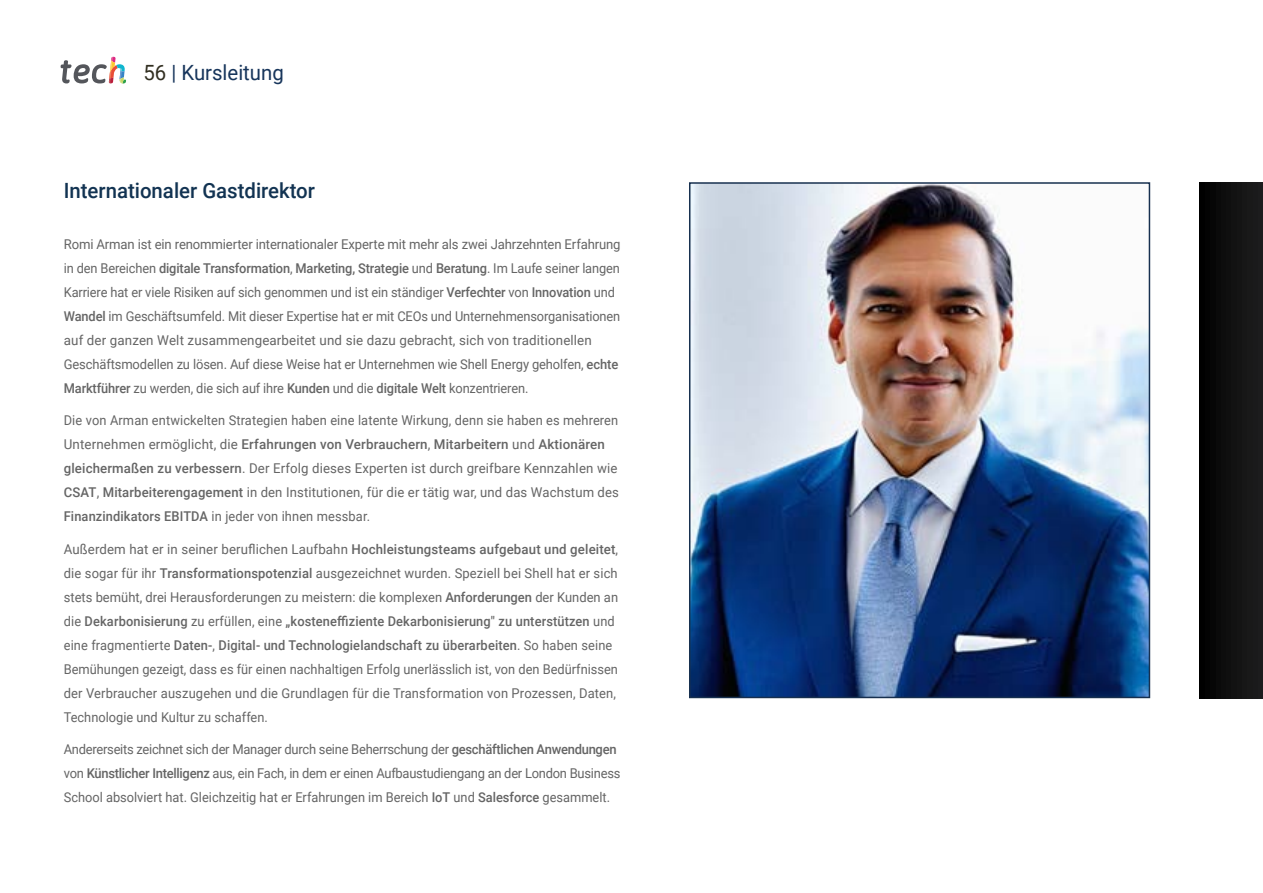
<style>
.page{position:relative;width:1263px;height:893px;background:#fff}
.page>*{position:absolute;margin:0;border:0;box-sizing:border-box;transform-origin:0 0}
.t1{font:500 21px "Roboto";color:#123352}
.t2{font:21px "Roboto";color:#17355b}
.t3{font:13.5px/24px "Roboto";color:#656565}
.t4{font:13.5px/24px "Roboto";color:#656565;scale:.95 1}
.t5{font:13.5px/24px "Roboto";letter-spacing:-.02em;color:#656565;scale:.96 1}
.s1{color:#312e20}
.s2{font-weight:500}
</style>
<div class="page">
<svg style="left:61px;top:57px;width:65px;height:27px"></svg>
<div style="left:1199px;top:182px;width:64px;height:516px;background:linear-gradient(to right,#000,#1e1e1f)"></div>
<img style="left:692px;top:185px;width:455px;height:510px">
<div style="left:689px;top:182px;width:461px;height:516px;border:2px solid #17304f"></div>
<h1 class="t2" style="left:144px;top:57px;width:142px"><span class="s1">56</span> | Kursleitung</h1>
<h1 class="t1" style="left:64px;top:176px;width:253px">Internationaler Gastdirektor</h1>
<p class="t3" style="left:64px;top:231px;width:558px">Romi Arman ist ein renommierter internationaler Experte mit mehr als zwei Jahrzehnten Erfahrung in den Bereichen <span class="s2">digitale Transformation</span>, <span class="s2">Marketing, Strategie</span> und <span class="s2">Beratung</span>. Im Laufe seiner langen Karriere hat er viele Risiken auf sich genommen und ist ein ständiger <span class="s2">Verfechter</span> von <span class="s2">Innovation</span> und <span class="s2">Wandel</span> im Geschäftsumfeld. Mit dieser Expertise hat er mit CEOs und Unternehmensorganisationen auf der ganzen Welt zusammengearbeitet und sie dazu gebracht, sich von traditionellen Geschäftsmodellen zu lösen. Auf diese Weise hat er Unternehmen wie Shell Energy geholfen, <span class="s2">echte Marktführer</span> zu werden, die sich auf ihre <span class="s2">Kunden</span> und die <span class="s2">digitale Welt</span> konzentrieren.</p>
<p class="t4" style="left:64px;top:408px;width:586px">Die von Arman entwickelten Strategien haben eine latente Wirkung, denn sie haben es mehreren Unternehmen ermöglicht, die <span class="s2">Erfahrungen von Verbrauchern</span>, <span class="s2">Mitarbeitern</span> und <span class="s2">Aktionären gleichermaßen zu verbessern</span>. Der Erfolg dieses Experten ist durch greifbare Kennzahlen wie <span class="s2">CSAT</span>, <span class="s2">Mitarbeiterengagement</span> in den Institutionen, für die er tätig war, und das Wachstum des <span class="s2">Finanzindikators EBITDA</span> in jeder von ihnen messbar.</p>
<p class="t3" style="left:64px;top:536px;width:556px">Außerdem hat er in seiner beruflichen Laufbahn <span class="s2">Hochleistungsteams aufgebaut und geleitet</span>, die sogar für ihr <span class="s2">Transformationspotenzial</span> ausgezeichnet wurden. Speziell bei Shell hat er sich stets bemüht, drei Herausforderungen zu meistern: die komplexen <span class="s2">Anforderungen</span> der Kunden an die <span class="s2">Dekarbonisierung</span> zu erfüllen, eine <span class="s2">„kosteneffiziente Dekarbonisierung" zu unterstützen</span> und eine fragmentierte <span class="s2">Daten-</span>, <span class="s2">Digital- und Technologielandschaft zu überarbeiten</span>. So haben seine Bemühungen gezeigt, dass es für einen nachhaltigen Erfolg unerlässlich ist, von den Bedürfnissen der Verbraucher auszugehen und die Grundlagen für die Transformation von Prozessen, Daten, Technologie und Kultur zu schaffen.</p>
<p class="t5" style="left:64px;top:737px;width:581px">Andererseits zeichnet sich der Manager durch seine Beherrschung der <span class="s2">geschäftlichen Anwendungen </span>von <span class="s2">Künstlicher Intelligenz</span> aus, ein Fach, in dem er einen Aufbaustudiengang an der London Business<br>School absolviert hat. Gleichzeitig hat er Erfahrungen im Bereich <span class="s2">IoT</span> und <span class="s2">Salesforce</span> gesammelt.</p>
</div>
